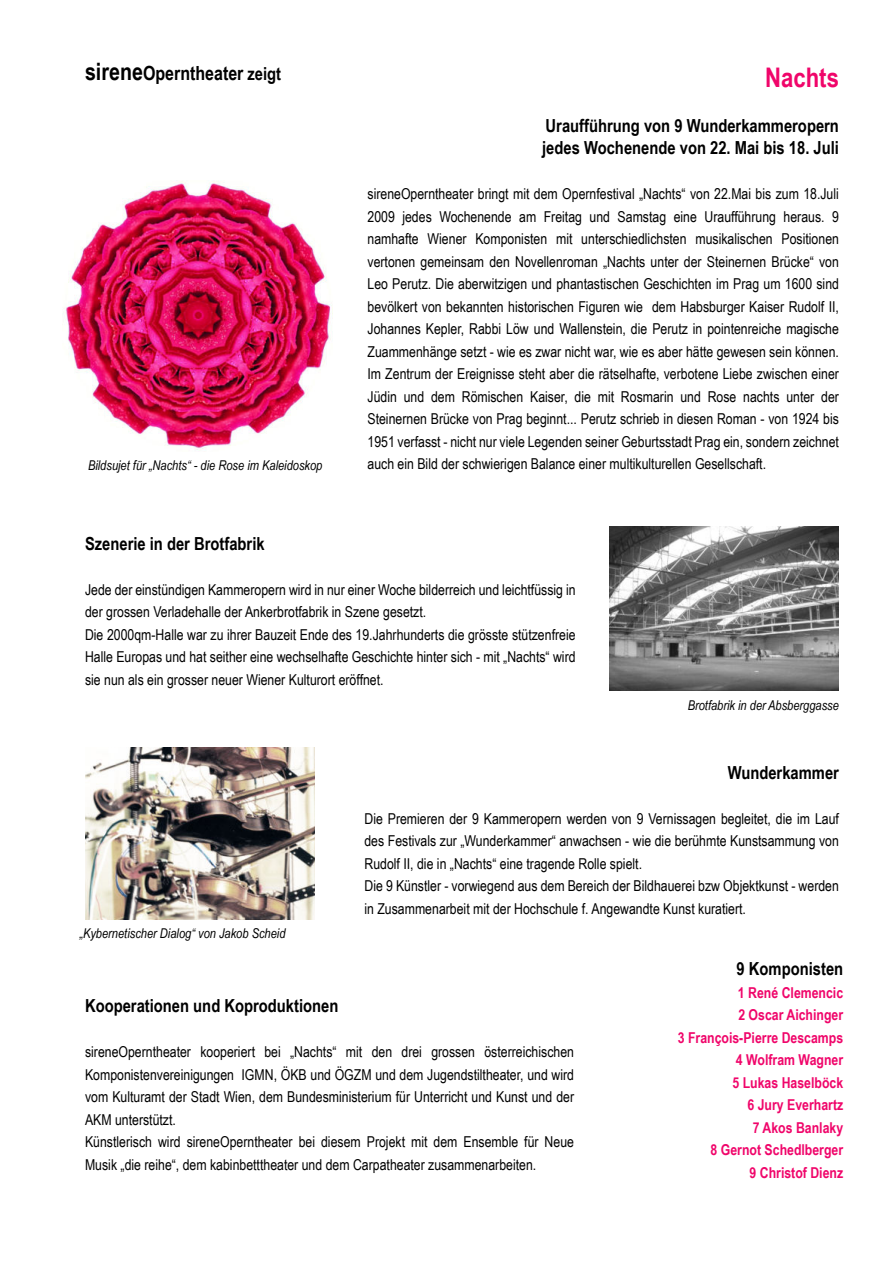
<style>
.page{position:relative;width:893px;height:1263px;background:#fff}
.page>*{position:absolute;margin:0;border:0;box-sizing:border-box;transform-origin:0 0}
.t1{font:700 27px "Arial Narrow";color:#f0056a}
.t2{font:700 19.5px "Arial Narrow";color:#000}
.t3{font:700 18px/22.5px "Arial Narrow";color:#000}
.t4{font:15px/22.5px "Arial Narrow";color:#000}
.t5{font:700 15px/22.5px "Arial Narrow";color:#f0056a;text-align:right}
.t6{font:italic 13.5px "Arial Narrow";color:#000}
.s1{font-size:24px}
.s2{font-size:18px}
</style>
<div class="page">
<img style="left:63px;top:181px;width:270px;height:270px">
<img style="left:609px;top:527px;width:230px;height:164px">
<img style="left:85px;top:747px;width:230px;height:173px">
<h2 class="t2" style="left:85px;top:59px;width:198px"><span class="s1">sirene</span>Operntheater <span class="s2">zeigt</span></h2>
<p class="t6" style="left:88px;top:456px;width:236px">Bildsujet für „Nachts“ - die Rose im Kaleidoskop</p>
<h1 class="t1" style="left:765px;top:57px;width:75px">Nachts</h1>
<p class="t3" style="left:542px;top:113px;width:298px">Uraufführung von 9 Wunderkammeropern jedes Wochenende von 22. Mai bis 18. Juli</p>
<p class="t4" style="left:367px;top:182px;width:473px;text-align:justify">sireneOperntheater bringt mit dem Opernfestival „Nachts“ von 22.Mai bis zum 18.Juli 2009 jedes Wochenende am Freitag und Samstag eine Uraufführung heraus. 9 namhafte Wiener Komponisten mit unterschiedlichsten musikalischen Positionen vertonen gemeinsam den Novellenroman „Nachts unter der Steinernen Brücke“ von Leo Perutz. Die aberwitzigen und phantastischen Geschichten im Prag um 1600 sind bevölkert von bekannten historischen Figuren wie dem Habsburger Kaiser Rudolf II, Johannes Kepler, Rabbi Löw und Wallenstein, die Perutz in pointenreiche magische Zuammenhänge setzt - wie es zwar nicht war, wie es aber hätte gewesen sein können.<br>Im Zentrum der Ereignisse steht aber die rätselhafte, verbotene Liebe zwischen einer Jüdin und dem Römischen Kaiser, die mit Rosmarin und Rose nachts unter der Steinernen Brücke von Prag beginnt... Perutz schrieb in diesen Roman - von 1924 bis 1951 verfasst - nicht nur viele Legenden seiner Geburtsstadt Prag ein, sondern zeichnet auch ein Bild der schwierigen Balance einer multikulturellen Gesellschaft.</p>
<p class="t3" style="left:85px;top:531px;width:181px">Szenerie in der Brotfabrik</p>
<p class="t4" style="left:85px;top:578px;width:492px">Jede der einstündigen Kammeropern wird in nur einer Woche bilderreich und leichtfüssig in der grossen Verladehalle der Ankerbrotfabrik in Szene gesetzt.<br>Die 2000qm-Halle war zu ihrer Bauzeit Ende des 19.Jahrhunderts die grösste stützenfreie Halle Europas und hat seither eine wechselhafte Geschichte hinter sich - mit „Nachts“ wird sie nun als ein grosser neuer Wiener Kulturort eröffnet.</p>
<p class="t6" style="left:688px;top:696px;width:153px">Brotfabrik in der Absberggasse</p>
<p class="t6" style="left:79px;top:924px;width:208px">„Kybernetischer Dialog“ von Jakob Scheid</p>
<p class="t3" style="left:728px;top:760px;width:113px">Wunderkammer</p>
<p class="t4" style="left:364px;top:807px;width:476px">Die Premieren der 9 Kammeropern werden von 9 Vernissagen begleitet, die im Lauf des Festivals zur „Wunderkammer“ anwachsen - wie die berühmte Kunstsammung von Rudolf II, die in „Nachts“ eine tragende Rolle spielt.<br>Die 9 Künstler - vorwiegend aus dem Bereich der Bildhauerei bzw Objektkunst - werden in Zusammenarbeit mit der Hochschule f. Angewandte Kunst kuratiert.</p>
<p class="t3" style="left:85px;top:993px;width:255px">Kooperationen und Koproduktionen</p>
<p class="t4" style="left:85px;top:1040px;width:491px">sireneOperntheater kooperiert bei „Nachts“ mit den drei grossen österreichischen Komponistenvereinigungen IGMN, ÖKB und ÖGZM und dem Jugendstiltheater, und wird vom Kulturamt der Stadt Wien, dem Bundesministerium für Unterricht und Kunst und der AKM unterstützt.<br>Künstlerisch wird sireneOperntheater bei diesem Projekt mit dem Ensemble für Neue Musik „die reihe“, dem kabinbetttheater und dem Carpatheater zusammenarbeiten.</p>
<p class="t3" style="left:737px;top:956px;width:108px">9 Komponisten</p>
<p class="t5" style="left:678px;top:980px;width:167px">1 René Clemencic<br>2 Oscar Aichinger<br>3 François-Pierre Descamps<br>4 Wolfram Wagner<br>5 Lukas Haselböck<br>6 Jury Everhartz<br>7 Akos Banlaky<br>8 Gernot Schedlberger<br>9 Christof Dienz</p>
</div>
